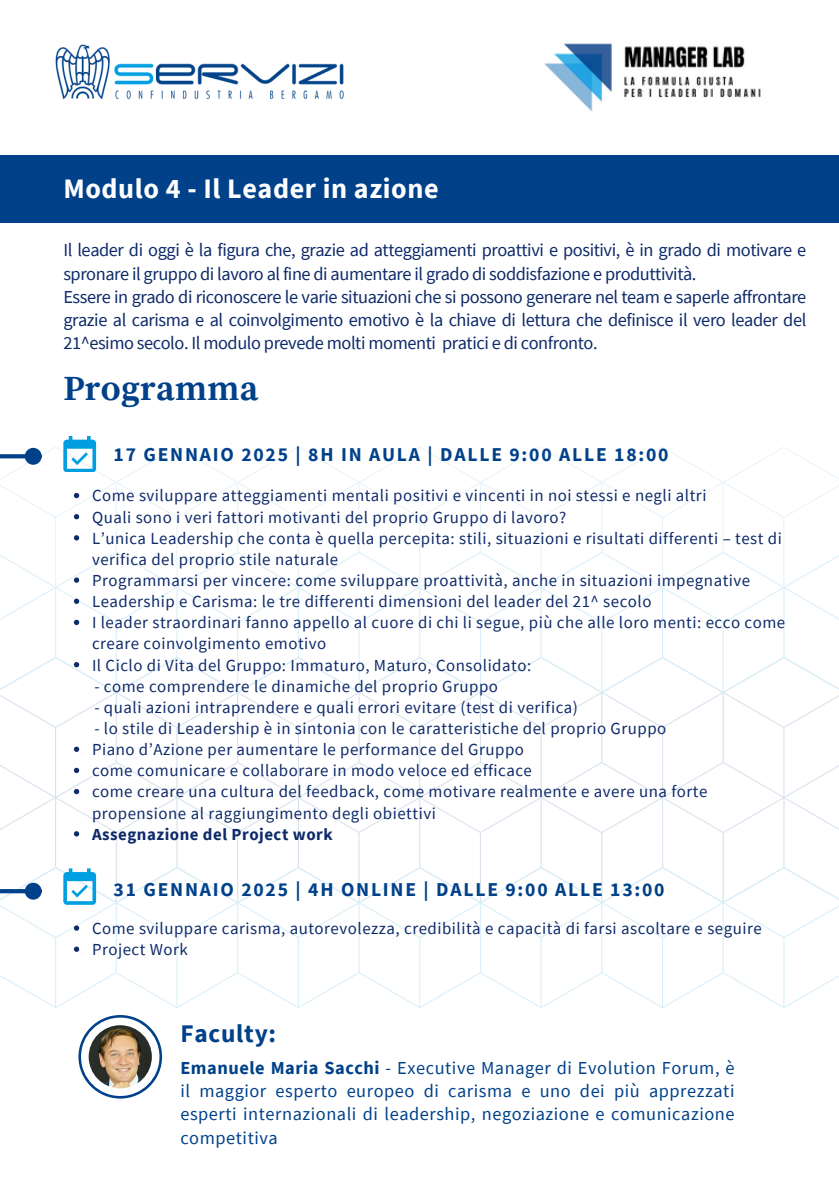
<style>
.page{position:relative;width:839px;height:1191px;background:#fff}
.page>*{position:absolute;margin:0;border:0;box-sizing:border-box;transform-origin:0 0}
.t1{font:700 35.2px "Source Serif Pro";color:#004189}
.t2{font:700 28.2px "Source Sans Pro";letter-spacing:.02em;color:#fff}
.t3{font:700 25.4px "Source Sans Pro";letter-spacing:.03em;color:#004189}
.t4{font:700 19.6px "Source Sans Pro";letter-spacing:.09em;color:#004189}
.t5{font:18.4px/23.2px "Source Sans Pro";letter-spacing:-.025em;color:#0e2a69}
.t6{font:18.4px/23.2px "Source Sans Pro";letter-spacing:.03em;color:#004189;text-align:justify}
.t7{font:16.8px/21.2px "Source Sans Pro";letter-spacing:.03em;color:#0e2a69}
.t8{font:700 16.8px "Source Sans Pro";letter-spacing:.03em;color:#0e2a69}
.s1{font-weight:700}
</style>
<div class="page">
<svg style="left:0;top:693px;width:838px;height:174px"></svg>
<svg style="left:0;top:588px;width:838px;height:105px"></svg>
<svg style="left:0;top:447px;width:838px;height:141px"></svg>
<svg style="left:0;top:867px;width:838px;height:142px"></svg>
<svg style="left:63px;top:436px;width:33px;height:36px"></svg>
<svg style="left:74px;top:493px;width:5px;height:5px"></svg>
<svg style="left:74px;top:514px;width:5px;height:5px"></svg>
<svg style="left:74px;top:535px;width:5px;height:5px"></svg>
<svg style="left:74px;top:577px;width:5px;height:6px"></svg>
<svg style="left:74px;top:599px;width:5px;height:5px"></svg>
<svg style="left:74px;top:620px;width:5px;height:5px"></svg>
<svg style="left:74px;top:662px;width:5px;height:5px"></svg>
<svg style="left:74px;top:747px;width:5px;height:5px"></svg>
<svg style="left:74px;top:768px;width:5px;height:5px"></svg>
<svg style="left:74px;top:789px;width:5px;height:5px"></svg>
<svg style="left:74px;top:831px;width:5px;height:5px"></svg>
<svg style="left:0;top:454px;width:25px;height:4px"></svg>
<div style="left:27px;top:450px;width:13px;height:13px;background:#004189;border-radius:50%"></div>
<div style="left:25px;top:448px;width:17px;height:17px;border:4px solid #004189;border-radius:50%"></div>
<svg style="left:63px;top:868px;width:33px;height:36px"></svg>
<svg style="left:74px;top:925px;width:5px;height:6px"></svg>
<svg style="left:74px;top:947px;width:5px;height:5px"></svg>
<svg style="left:0;top:889px;width:25px;height:4px"></svg>
<div style="left:27px;top:885px;width:13px;height:13px;background:#004189;border-radius:50%"></div>
<div style="left:25px;top:883px;width:17px;height:17px;border:4px solid #004189;border-radius:50%"></div>
<svg style="left:78px;top:1015px;width:84px;height:84px"></svg>
<img style="left:89px;top:1025px;width:63px;height:63px;border-radius:50%">
<div style="left:0;top:155px;width:838px;height:68px;background:#004189"></div>
<img style="left:544px;top:43px;width:217px;height:69px">
<img style="left:55px;top:44px;width:289px;height:56px">
<p class="t2" style="left:63px;top:170px;width:377px">Modulo 4 - Il Leader in azione</p>
<h5 class="t5" style="left:63px;top:238px;width:744px">Il leader di oggi è la figura che, grazie ad atteggiamenti proattivi e positivi, è in grado di motivare e spronare il gruppo di lavoro al fine di aumentare il grado di soddisfazione e produttività.<br>Essere in grado di riconoscere le varie situazioni che si possono generare nel team e saperle affrontare grazie al carisma e al coinvolgimento emotivo è la chiave di lettura che definisce il vero leader del 21^esimo secolo. Il modulo prevede molti momenti pratici e di confronto.</h5>
<p class="t1" style="left:63px;top:367px;width:196px">Programma</p>
<p class="t4" style="left:114px;top:441px;width:556px">17 GENNAIO 2025 | 8H IN AULA | DALLE 9:00 ALLE 18:00</p>
<p class="t7" style="left:92px;top:485px;width:616px">Come sviluppare atteggiamenti mentali positivi e vincenti in noi stessi e negli altri</p>
<h1 class="t7" style="left:92px;top:506px;width:476px">Quali sono i veri fattori motivanti del proprio Gruppo di lavoro?</h1>
<h6 class="t7" style="left:92px;top:527px;width:691px">L’unica Leadership che conta è quella percepita: stili, situazioni e risultati differenti – test di verifica del proprio stile naturale</h6>
<h2 class="t7" style="left:92px;top:569px;width:659px">Programmarsi per vincere: come sviluppare proattività, anche in situazioni impegnative</h2>
<p class="t7" style="left:92px;top:591px;width:561px">Leadership e Carisma: le tre differenti dimensioni del leader del 21^ secolo</p>
<h5 class="t7" style="left:92px;top:612px;width:694px">I leader straordinari fanno appello al cuore di chi li segue, più che alle loro menti: ecco come creare coinvolgimento emotivo</h5>
<p class="t7" style="left:92px;top:654px;width:440px">Il Ciclo di Vita del Gruppo: Immaturo, Maturo, Consolidato:</p>
<p class="t7" style="left:94px;top:675px;width:405px">- come comprendere le dinamiche del proprio Gruppo</p>
<p class="t7" style="left:94px;top:696px;width:485px">- quali azioni intraprendere e quali errori evitare (test di verifica)</p>
<p class="t7" style="left:94px;top:717px;width:573px">- lo stile di Leadership è in sintonia con le caratteristiche del proprio Gruppo</p>
<p class="t7" style="left:92px;top:739px;width:433px">Piano d’Azione per aumentare le performance del Gruppo</p>
<p class="t7" style="left:92px;top:760px;width:441px">come comunicare e collaborare in modo veloce ed efficace</p>
<p class="t7" style="left:92px;top:781px;width:617px">come creare una cultura del feedback, come motivare realmente e avere una forte propensione al raggiungimento degli obiettivi</p>
<p class="t8" style="left:92px;top:823px;width:242px">Assegnazione del Project work</p>
<p class="t4" style="left:114px;top:876px;width:552px">31 GENNAIO 2025 | 4H ONLINE | DALLE 9:00 ALLE 13:00</p>
<p class="t7" style="left:92px;top:917px;width:671px">Come sviluppare carisma, autorevolezza, credibilità e capacità di farsi ascoltare e seguire</p>
<p class="t7" style="left:92px;top:938px;width:97px">Project Work</p>
<p class="t3" style="left:180px;top:1017px;width:97px">Faculty:</p>
<p class="t6" style="left:180px;top:1056px;width:555px"><span class="s1">Emanuele Maria Sacchi</span> - Executive Manager di Evolution Forum, è il maggior esperto europeo di carisma e uno dei più apprezzati esperti internazionali di leadership, negoziazione e comunicazione competitiva</p>
</div>
